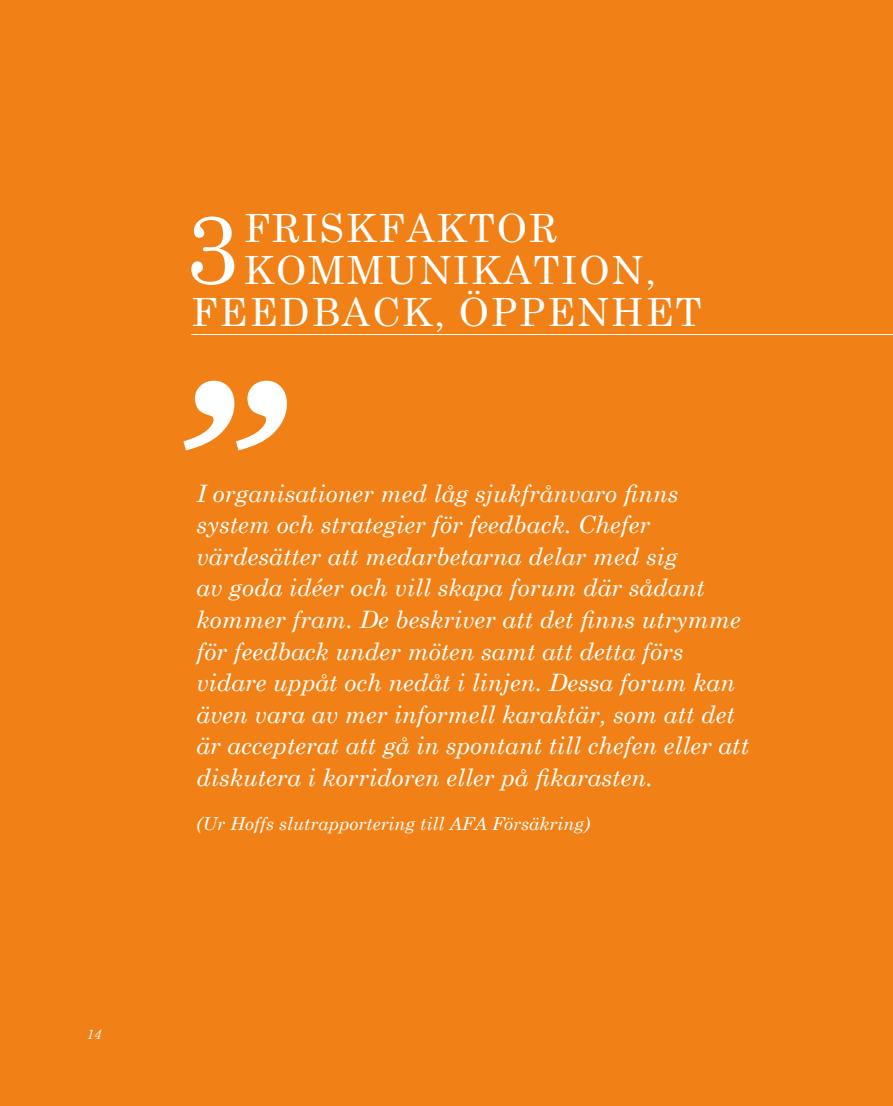
<style>
.page{position:relative;width:893px;height:1106px;background:#f18116}
.page>*{position:absolute;margin:0;border:0;box-sizing:border-box;transform-origin:0 0}
.t1{font:italic 700 216px "Century Schoolbook";color:#fff}
.t2{font:97.2px "Century Schoolbook";color:#fff}
.t3{font:39px/42px "Century Schoolbook";color:#fff}
.t4{font:italic 24px/31.5px "Century Schoolbook";color:#fff}
.t5{font:italic 18px "Century Schoolbook";color:#fff}
.t6{font:italic 13.5px "Century Schoolbook";color:#fff}
</style>
<div class="page">
<hr style="left:191px;top:334px;width:702px;height:1px;background:#fff">
<p class="t6" style="left:86px;top:1026px;width:17px">14</p>
<h2 class="t2" style="left:185px;top:188px;width:56px">3</h2>
<h3 class="t3" style="left:244px;top:205px;width:64px">FRISKFAKTOR<br>KOMMUNIKATION</h3>
<h3 class="t3" style="left:645px;top:247px;width:12px">,</h3>
<h3 class="t3" style="left:191px;top:289px;width:31px">FEEDBACK</h3>
<h3 class="t3" style="left:434px;top:289px;width:88px">, ÖPPENHET</h3>
<h1 class="t1" style="left:169px;top:327px;width:105px">”</h1>
<p class="t4" style="left:196px;top:477px;width:554px">I organisationer med låg sjukfrånvaro finns system och strategier för feedback. Chefer värdesätter att medarbetarna delar med sig<br>av goda idéer och vill skapa forum där sådant kommer fram. De beskriver att det finns utrymme för feedback under möten samt att detta förs vidare uppåt och nedåt i linjen. Dessa forum kan även vara av mer informell karaktär, som att det är accepterat att gå in spontant till chefen eller att diskutera i korridoren eller på fikarasten.</p>
<p class="t5" style="left:196px;top:812px;width:395px">(Ur Hoffs slutrapportering till AFA Försäkring)</p>
</div>
